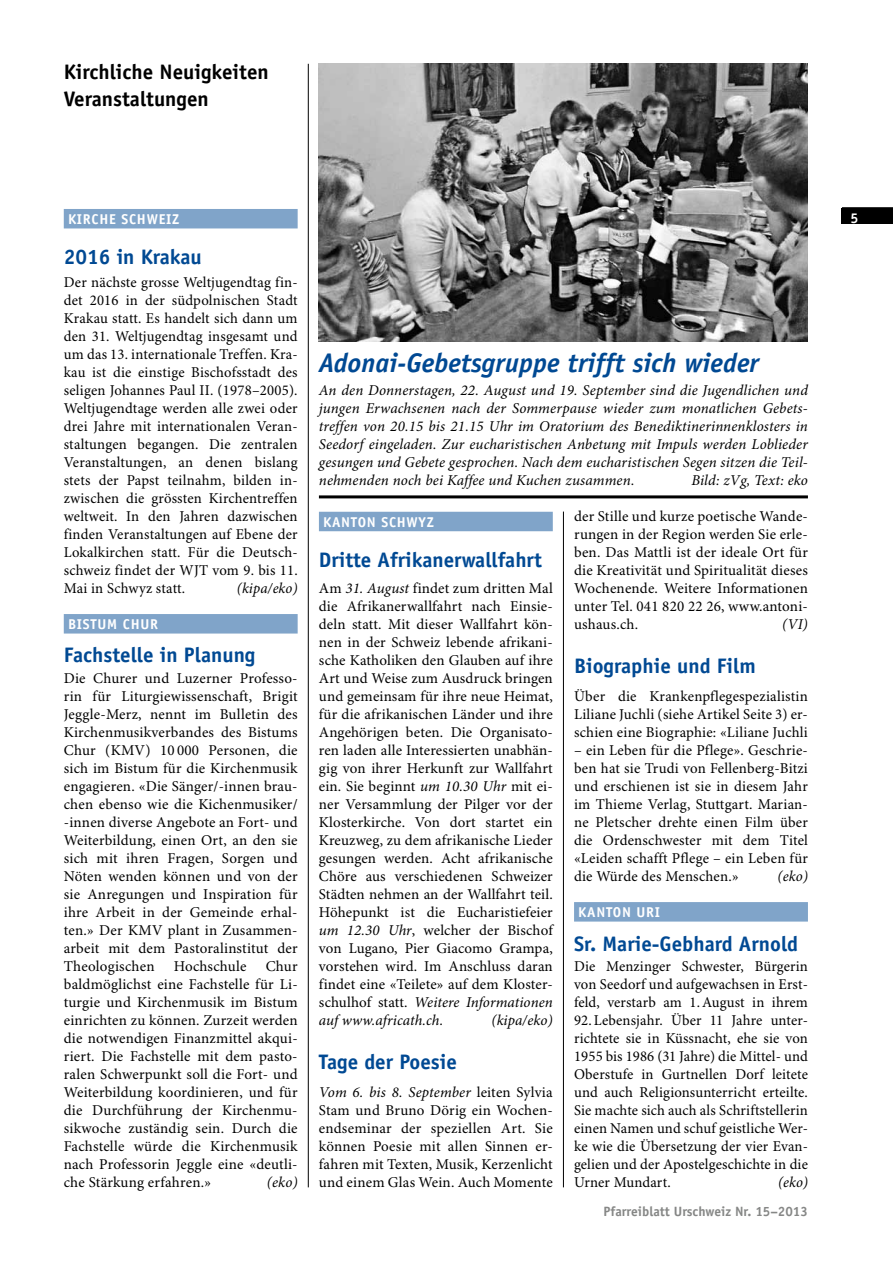
<style>
.page{position:relative;width:893px;height:1263px;background:#fff}
.page>*{position:absolute;margin:0;border:0;box-sizing:border-box;transform-origin:0 0}
.t1{font:italic 700 27px "Officina Sans Std";color:#004993}
.t2{font:700 21px "Officina Sans Std";color:#004993}
.t3{font:700 21px/27px "Officina Sans Std";color:#000}
.t4{font:15px/18px "Minion Pro";letter-spacing:.01em;color:#000;text-align:justify}
.t5{font:italic 15px/18px "Minion Pro";letter-spacing:.01em;color:#000;text-align:justify}
.t6{font:700 14.25px "Officina Sans Std";letter-spacing:.05em;color:#fff}
.t7{font:700 13.5px "Officina Sans Std";color:#868786}
.s1{font-style:italic}
</style>
<div class="page">
<div style="left:842px;top:208px;width:51px;height:16px;background:#000"></div>
<hr style="left:842px;top:207px;width:51px;height:2px;background:#000">
<hr style="left:563px;top:512px;width:1px;height:675px;background:#000">
<hr style="left:308px;top:64px;width:1px;height:1123px;background:#000">
<div style="left:319px;top:512px;width:234px;height:19px;background:#80a4c9"></div>
<div style="left:64px;top:209px;width:234px;height:19px;background:#80a4c9"></div>
<div style="left:64px;top:614px;width:234px;height:19px;background:#80a4c9"></div>
<div style="left:574px;top:902px;width:234px;height:19px;background:#80a4c9"></div>
<hr style="left:319px;top:495px;width:489px;height:3px;background:#000">
<img style="left:319px;top:64px;width:489px;height:277px">
<h2 class="t3" style="left:64px;top:58px;width:206px">Kirchliche N euigkeiten<br>Veranstaltungen</h2>
<p class="t6" style="left:68px;top:210px;width:112px">Kirche Schweiz</p>
<h2 class="t2" style="left:64px;top:244px;width:140px">2016 in Krakau</h2>
<p class="t4" style="left:64px;top:274px;width:235px">Der nächste grosse Weltjugendtag fin&shy;det 2016 in der südpolnischen Stadt Krakau statt. Es handelt sich dann um den 31. Weltjugendtag insgesamt und um das 13. internationale Treffen. Kra&shy;kau ist die einstige Bischofsstadt des seligen Johannes Paul II. (1978–2005).<br>Weltjugendtage werden alle zwei oder drei Jahre mit internationalen Veran&shy;staltungen begangen. Die zentralen Veranstaltungen, an denen bislang stets der Papst teilnahm, bilden in&shy;zwischen die grössten Kirchentreffen weltweit. In den Jahren dazwischen finden Veranstaltungen auf Ebene der Lokalkirchen statt. Für die Deutsch&shy;schweiz findet der WJT vom 9. bis 11.<br>Mai in Schwyz statt.</p>
<p class="t5" style="left:237px;top:580px;width:62px">(kipa/eko)</p>
<p class="t6" style="left:68px;top:615px;width:91px">Bistum chur</p>
<h2 class="t2" style="left:64px;top:641px;width:193px">Fachstelle in Planung</h2>
<p class="t4" style="left:64px;top:670px;width:235px">Die Churer und Luzerner Professo&shy;rin für Liturgiewissenschaft, Brigit Jeggle-Merz, nennt im Bulletin des Kirchenmusikverbandes des Bistums Chur (KMV) 10 000 Personen, die sich im Bistum für die Kirchenmusik engagieren. «Die Sänger/-innen brau&shy;chen ebenso wie die Kichenmusiker/ -innen diverse Angebote an Fort- und Weiterbildung, einen Ort, an den sie sich mit ihren Fragen, Sorgen und Nöten wenden können und von der sie Anregungen und Inspiration für ihre Arbeit in der Gemeinde erhal&shy;ten.» Der KMV plant in Zusammen&shy;arbeit mit dem Pastoralinstitut der Theologischen</p>
<p class="t4" style="left:64px;top:958px;width:235px;text-indent:202px">Chur baldmöglichst eine Fachstelle für Li&shy;turgie und Kirchenmusik im Bistum einrichten zu können. Zurzeit werden die notwendigen Finanzmittel akqui&shy;riert. Die Fachstelle mit dem pasto&shy;ralen Schwerpunkt soll die Fort- und Weiterbildung koordinieren, und für die Durchführung der Kirchenmu&shy;sikwoche zuständig sein. Durch die Fachstelle würde die Kirchenmusik nach Professorin Jeggle eine «deutli&shy;che Stärkung erfahren.»</p>
<p class="t4" style="left:174px;top:958px;width:74px">Hochschule</p>
<p class="t5" style="left:267px;top:1174px;width:32px">(eko)</p>
<h1 class="t1" style="left:319px;top:346px;width:442px">Adonai-Gebetsgruppe trifft sich wieder</h1>
<p class="t5" style="left:319px;top:382px;width:491px">An den Donnerstagen, 22. August und 19. September sind die Jugendlichen und jungen Erwachsenen nach der Sommerpause wieder zum monatlichen Gebets&shy;treffen von 20.15 bis 21.15 Uhr im Oratorium des Benediktinerinnenklosters in Seedorf eingeladen. Zur eucharistischen Anbetung mit Impuls werden Loblieder gesungen und Gebete gesprochen. Nach dem eucharistischen Segen sitzen die Teil&shy;nehmenden noch bei Kaffee und Kuchen zusammen.</p>
<p class="t5" style="left:691px;top:472px;width:118px">Bild: zVg, Text: eko</p>
<p class="t6" style="left:323px;top:513px;width:111px">Kanton Schwyz</p>
<h2 class="t2" style="left:319px;top:547px;width:224px">Dritte Afrikanerwallfahrt</h2>
<p class="t4" style="left:319px;top:580px;width:235px">Am <span class="s1">31. August</span> findet zum dritten Mal die Afrikanerwallfahrt nach Einsie&shy;deln statt. Mit dieser Wallfahrt kön&shy;nen in der Schweiz lebende afrikani&shy;sche Katholiken den Glauben auf ihre Art und Weise zum Ausdruck bringen und gemeinsam für ihre neue Heimat, für die afrikanischen Länder und ihre Angehörigen beten. Die Organisato&shy;ren laden alle Interessierten unabhän&shy;gig von ihrer Herkunft zur Wallfahrt ein. Sie beginnt <span class="s1">um 10.30 Uhr</span> mit ei&shy;ner Versammlung der Pilger vor der Klosterkirche. Von dort startet ein Kreuzweg, zu dem afrikanische Lieder gesungen werden. Acht afrikanische Chöre aus verschiedenen Schweizer Städten nehmen an der Wallfahrt teil.<br>Höhepunkt ist die Eucharistiefeier <span class="s1">um 12.30 Uhr</span>, welcher der Bischof von Lugano, Pier Giacomo Grampa, vorstehen wird. Im Anschluss daran findet eine «Teilete» auf dem Kloster&shy;schulhof statt. <span class="s1">Weitere Informationen auf www.africath.ch.</span></p>
<p class="t5" style="left:491px;top:1012px;width:63px">(kipa/eko)</p>
<h2 class="t2" style="left:319px;top:1048px;width:140px">Tage der Poesie</h2>
<p class="t4" style="left:319px;top:1084px;width:235px"><span class="s1">Vom 6. bis 8. September</span> leiten Sylvia Stam und Bruno Dörig ein Wochen&shy;endseminar der speziellen Art. Sie können Poesie mit allen Sinnen er&shy;fahren mit Texten, Musik, Kerzenlicht und einem Glas Wein. Auch Momente</p>
<p class="t4" style="left:574px;top:508px;width:235px">der Stille und kurze poetische Wande&shy;rungen in der Region werden Sie erle&shy;ben. Das Mattli ist der ideale Ort für die Kreativität und Spiritualität dieses Wochenende. Weitere Informationen unter Tel. 041 820 22 26, www.antoni&shy;ushaus.ch.</p>
<p class="t5" style="left:782px;top:616px;width:27px">(VI)</p>
<h2 class="t2" style="left:574px;top:652px;width:183px">Biographie und Film</h2>
<p class="t4" style="left:574px;top:688px;width:235px">Über die Krankenpflegespezialistin Liliane Juchli (siehe Artikel Seite 3) er&shy;schien eine Biographie: «Liliane Juchli</p>
<p class="t4" style="left:574px;top:742px;width:235px">– ein Leben für die Pflege». Geschrie&shy;ben hat sie Trudi von Fellenberg-Bitzi und erschienen ist sie in diesem Jahr im Thieme Verlag, Stuttgart. Marian&shy;ne Pletscher drehte einen Film über die Ordenschwester mit dem Titel «Leiden schafft Pflege – ein Leben für die Würde des Menschen.»</p>
<p class="t5" style="left:777px;top:868px;width:32px">(eko)</p>
<p class="t6" style="left:578px;top:903px;width:83px">Kanton Uri</p>
<h2 class="t2" style="left:574px;top:931px;width:226px">Sr. Marie-Gebhard Arnold</h2>
<p class="t4" style="left:574px;top:958px;width:235px">Die Menzinger Schwester, Bürgerin von Seedorf und aufgewachsen in Erst&shy;feld, verstarb am 1.August in ihrem</p>
<p class="t4" style="left:574px;top:1012px;width:235px">92. Lebensjahr. Über 11 Jahre unter&shy;richtete sie in Küssnacht, ehe sie von 1955 bis 1986 (31 Jahre) die Mittel- und Oberstufe in Gurtnellen Dorf leitete und auch Religionsunterricht erteilte.<br>Sie machte sich auch als Schriftstellerin einen Namen und schuf geistliche Wer&shy;ke wie die Übersetzung der vier Evan&shy;gelien und der Apostelgeschichte in die Urner Mundart.</p>
<p class="t5" style="left:778px;top:1174px;width:31px">(eko)</p>
<p class="t7" style="left:604px;top:1203px;width:206px">Pfarreiblatt Urschweiz N r. 15–2013</p>
<p class="t6" style="left:850px;top:209px;width:9px">5</p>
</div>
